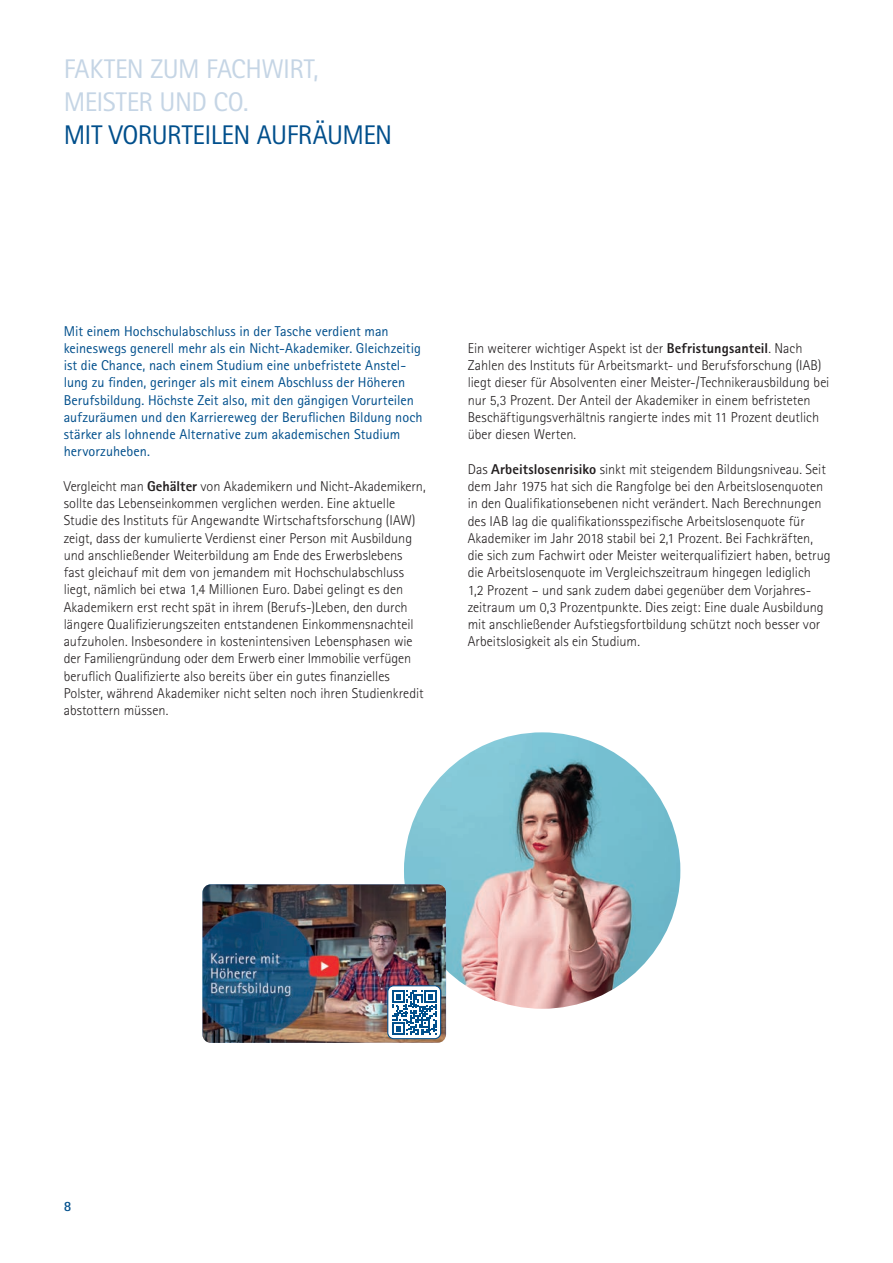
<style>
.page{position:relative;width:893px;height:1263px;background:#fff}
.page>*{position:absolute;margin:0;border:0;box-sizing:border-box;transform-origin:0 0}
.t1{font:27px/33px "Rotis Sans Serif Pro";letter-spacing:-.02em;color:#c5d5e5}
.t2{font:27px "Rotis Sans Serif Pro";letter-spacing:-.02em;color:#004f8c}
.t3{font:300 14.25px/17.2px "Rotis Sans Serif Pro";color:#231f20}
.t4{font:14.25px/17.2px "Rotis Sans Serif Pro";color:#004f8c}
.t5{font:700 14.25px "Rotis Sans Serif Pro";color:#004f8c}
.s1{font-weight:800}
</style>
<div class="page">
<img style="left:404px;top:732px;width:276px;height:277px;border-radius:138px">
<img style="left:202px;top:884px;width:244px;height:159px">
<div style="left:388px;top:986px;width:53px;height:53px;background:#fff;border-radius:6px"></div>
<div style="left:387px;top:985px;width:54px;height:54px;border:1px solid #004f8c;border-radius:6px"></div>
<svg style="left:392px;top:990px;width:45px;height:45px"></svg>
<h1 class="t1" style="left:64px;top:53px;width:256px">FAKTEN ZUM FACHWIRT,<br>MEISTER UND CO.</h1>
<h1 class="t2" style="left:64px;top:119px;width:330px">MIT VORURTEILEN AUFRÄUMEN</h1>
<p class="t4" style="left:64px;top:322px;width:360px">Mit einem Hochschulabschluss in der Tasche verdient man keineswegs generell mehr als ein Nicht-Akademiker. Gleichzeitig ist die Chance, nach einem Studium eine unbefristete Anstel&shy;lung zu finden, geringer als mit einem Abschluss der Höheren Berufsbildung. Höchste Zeit also, mit den gängigen Vorurteilen aufzuräumen und den Karriereweg der Beruflichen Bildung noch stärker als lohnende Alternative zum akademischen Studium hervorzuheben.</p>
<p class="t3" style="left:64px;top:478px;width:363px">Vergleicht man <span class="s1">Gehälter</span> von Akademikern und Nicht-Akademikern, sollte das Lebenseinkommen verglichen werden. Eine aktuelle Studie des Instituts für Angewandte Wirtschaftsforschung (IAW) zeigt, dass der kumulierte Verdienst einer Person mit Ausbildung und anschließender Weiterbildung am Ende des Erwerbslebens fast gleichauf mit dem von jemandem mit Hochschulabschluss liegt, nämlich bei etwa 1,4 Millionen Euro. Dabei gelingt es den Akademikern erst recht spät in ihrem (Berufs-)Leben, den durch längere Qualifizierungszeiten entstandenen Einkommensnachteil aufzuholen. Insbesondere in kostenintensiven Lebensphasen wie der Familiengründung oder dem Erwerb einer Immobilie verfügen beruflich Qualifizierte also bereits über ein gutes finanzielles Polster, während Akademiker nicht selten noch ihren Studienkredit abstottern müssen.</p>
<p class="t3" style="left:468px;top:340px;width:363px">Ein weiterer wichtiger Aspekt ist der <span class="s1">Befristungsanteil</span>. Nach Zahlen des Instituts für Arbeitsmarkt- und Berufsforschung (IAB) liegt dieser für Absolventen einer Meister-/Technikerausbildung bei nur 5,3 Prozent. Der Anteil der Akademiker in einem befristeten Beschäftigungsverhältnis rangierte indes mit 11 Prozent deutlich über diesen Werten.</p>
<p class="t3" style="left:468px;top:461px;width:364px">Das <span class="s1">Arbeitslosenrisiko</span> sinkt mit steigendem Bildungsniveau. Seit dem Jahr 1975 hat sich die Rangfolge bei den Arbeitslosenquoten in den Qualifikationsebenen nicht verändert. Nach Berechnungen des IAB lag die qualifikationsspezifische Arbeitslosenquote für Akademiker im Jahr 2018 stabil bei 2,1 Prozent. Bei Fachkräften, die sich zum Fachwirt oder Meister weiterqualifiziert haben, betrug die Arbeitslosenquote im Vergleichszeitraum hingegen lediglich<br>1,2 Prozent – und sank zudem dabei gegenüber dem Vorjahres&shy;zeitraum um 0,3 Prozentpunkte. Dies zeigt: Eine duale Ausbildung mit anschließender Aufstiegsfortbildung schützt noch besser vor Arbeitslosigkeit als ein Studium.</p>
<p class="t5" style="left:64px;top:1197px;width:9px">8</p>
</div>
